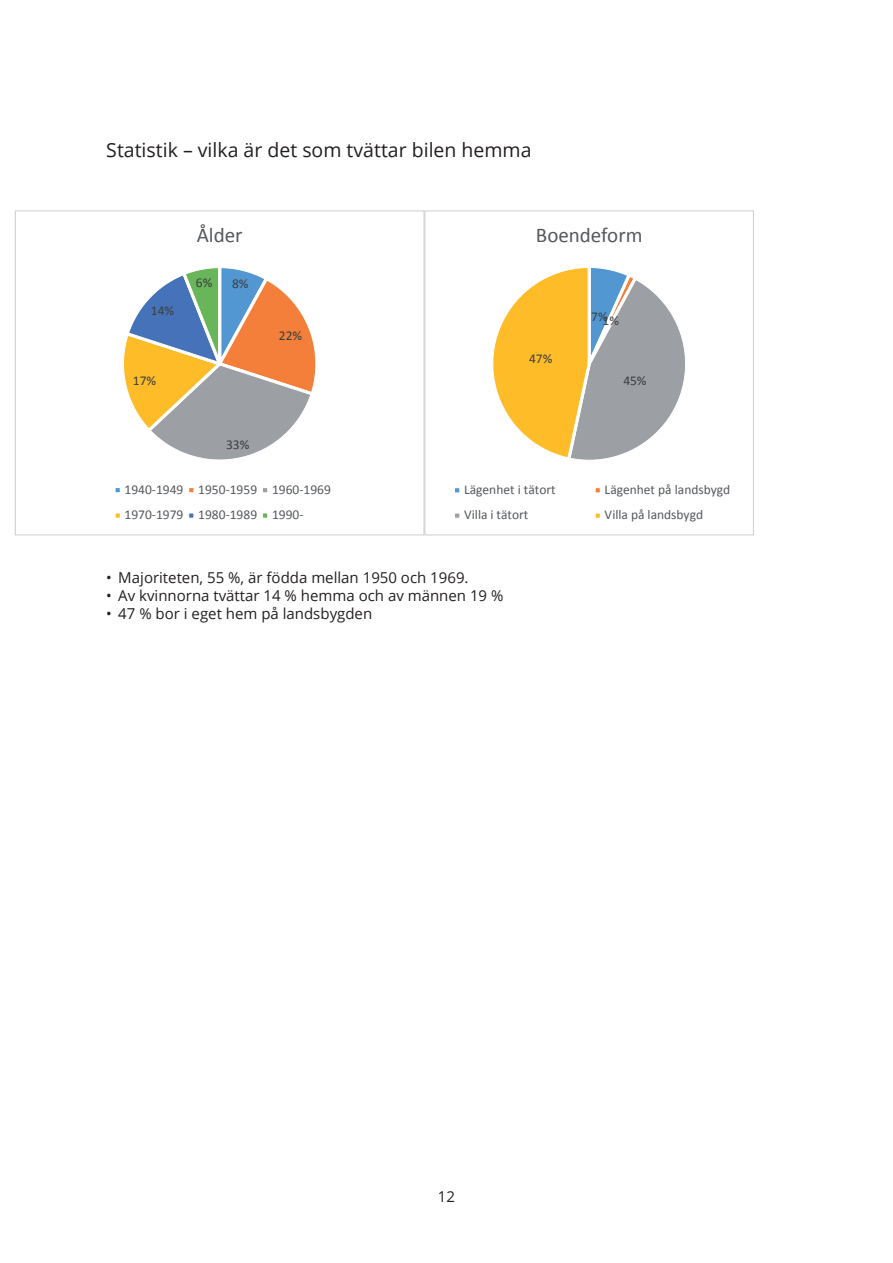
<style>
.page{position:relative;width:893px;height:1263px;background:#fff}
.page>*{position:absolute;margin:0;border:0;box-sizing:border-box;transform-origin:0 0}
.t1{font:21px "Calibri";color:#55585b}
.t2{font:19.5px "Open Sans";color:#231f20}
.t3{font:15px "Open Sans";color:#231f20}
.t4{font:13.5px/25.3px "Calibri";color:#55585b}
.t5{font:13.5px "Calibri";color:#3c3f41}
</style>
<div class="page">
<svg style="left:123px;top:267px;width:193px;height:193px"></svg>
<div style="left:113px;top:485px;width:10px;height:10px;border:1px solid #fff"></div>
<svg style="left:113px;top:485px;width:9px;height:10px"></svg>
<div style="left:186px;top:485px;width:10px;height:10px;border:1px solid #fff"></div>
<svg style="left:187px;top:485px;width:9px;height:10px"></svg>
<svg style="left:263px;top:488px;width:5px;height:5px"></svg>
<div style="left:113px;top:511px;width:10px;height:9px;border:1px solid #fff"></div>
<svg style="left:113px;top:511px;width:9px;height:9px"></svg>
<div style="left:186px;top:511px;width:10px;height:9px;border:1px solid #fff"></div>
<svg style="left:187px;top:511px;width:9px;height:9px"></svg>
<svg style="left:263px;top:513px;width:5px;height:5px"></svg>
<div style="left:15px;top:210px;width:409px;height:325px;border:1px solid #cfd1d2"></div>
<svg style="left:492px;top:267px;width:193px;height:193px"></svg>
<div style="left:452px;top:485px;width:10px;height:10px;border:1px solid #fff"></div>
<svg style="left:452px;top:486px;width:10px;height:9px"></svg>
<div style="left:593px;top:485px;width:9px;height:10px;border:1px solid #fff"></div>
<svg style="left:593px;top:486px;width:9px;height:9px"></svg>
<svg style="left:455px;top:513px;width:5px;height:5px"></svg>
<svg style="left:595px;top:513px;width:6px;height:6px"></svg>
<div style="left:424px;top:210px;width:330px;height:325px;border:1px solid #cfd1d2"></div>
<h2 class="t2" style="left:106px;top:137px;width:427px">Statistik – vilka är det som tvättar bilen hemma</h2>
<h1 class="t1" style="left:197px;top:226px;width:47px">Ålder</h1>
<p class="t5" style="left:151px;top:305px;width:25px">14%</p>
<p class="t5" style="left:196px;top:277px;width:18px">6%</p>
<p class="t5" style="left:232px;top:278px;width:18px">8%</p>
<p class="t5" style="left:133px;top:375px;width:25px">17%</p>
<p class="t5" style="left:226px;top:439px;width:25px">33%</p>
<p class="t5" style="left:279px;top:330px;width:25px">22%</p>
<p class="t4" style="left:125px;top:478px;width:208px">1940-1949 1950-1959 1960-1969<br>1970-1979 1980-1989 1990-</p>
<h1 class="t1" style="left:536px;top:226px;width:108px">Boendeform</h1>
<p class="t5" style="left:529px;top:353px;width:25px">47%</p>
<p class="t5" style="left:591px;top:313px;width:29px">7%1%</p>
<p class="t5" style="left:623px;top:375px;width:25px">45%</p>
<p class="t4" style="left:464px;top:478px;width:93px">Lägenhet i tätort</p>
<p class="t4" style="left:605px;top:478px;width:127px">Lägenhet på landsbygd</p>
<p class="t4" style="left:464px;top:503px;width:66px">Villa i tätort</p>
<p class="t4" style="left:605px;top:503px;width:100px">Villa på landsbygd</p>
<p class="t3" style="left:106px;top:567px;width:364px">• Majoriteten, 55 %, är födda mellan 1950 och 1969.</p>
<p class="t3" style="left:106px;top:585px;width:399px">• Av kvinnorna tvättar 14 % hemma och av männen 19 %</p>
<p class="t3" style="left:106px;top:603px;width:267px">• 47 % bor i eget hem på landsbygden</p>
<p class="t3" style="left:438px;top:1186px;width:19px">12</p>
</div>
